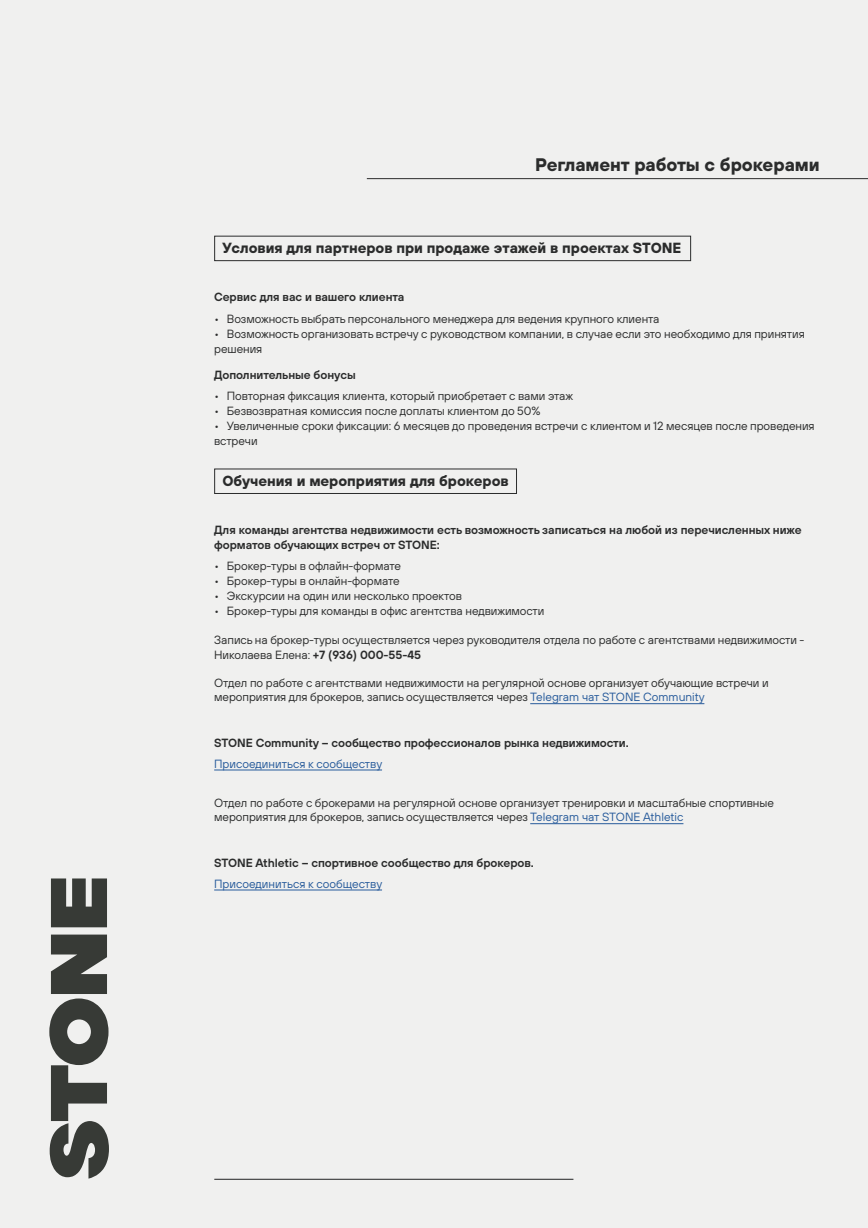
<style>
.page{position:relative;width:868px;height:1228px;background:#f0f0ef}
.page>*{position:absolute;margin:0;border:0;box-sizing:border-box;transform-origin:0 0}
.t1{font:700 18.2px "TT Hoves Pro";letter-spacing:-.005em;color:#2b2c2c}
.t2{font:700 14.7px "TT Hoves Pro";letter-spacing:-.005em;color:#2b2c2c}
.t3{font:11.9px/15px "TT Hoves Pro";letter-spacing:-.005em;color:#2b2c2c}
.t4{font:11.9px/14.7px "TT Hoves Pro Dm Bd";letter-spacing:-.005em;color:#2b2c2c}
.t5{font:11.9px "TT Hoves Pro";color:#275b9b}
.s1{font-family:"TT Hoves Pro"}
.s2{color:#275b9b}
</style>
<div class="page">
<svg style="left:51px;top:878px;width:56px;height:49px;background:#4f524e"></svg>
<svg style="left:49px;top:934px;width:60px;height:244px"></svg>
<hr style="left:367px;top:178px;width:501px;height:1px;background:#2b2c2c">
<hr style="left:214px;top:1179px;width:359px;height:1px;background:#2b2c2c">
<div style="left:214px;top:236px;width:477px;height:25px;border:1px solid #2b2c2c"></div>
<hr style="left:530px;top:703px;width:174px;height:1px;background:#275b9b">
<hr style="left:214px;top:769px;width:168px;height:1px;background:#275b9b">
<hr style="left:530px;top:823px;width:153px;height:1px;background:#275b9b">
<hr style="left:214px;top:889px;width:168px;height:1px;background:#275b9b">
<div style="left:214px;top:469px;width:303px;height:25px;border:1px solid #2b2c2c"></div>
<h1 class="t1" style="left:535px;top:152px;width:286px">Регламент работы с брокерами</h1>
<p class="t2" style="left:222px;top:238px;width:460px">Условия для партнеров при продаже этажей в проектах STONE</p>
<p class="t4" style="left:214px;top:290px;width:192px">Сервис для вас и вашего клиента</p>
<p class="t3" style="left:214px;top:311px;width:447px">• Возможность выбрать персонального менеджера для ведения крупного клиента</p>
<p class="t3" style="left:214px;top:326px;width:592px">• Возможность организовать встречу с руководством компании, в случае если это необходимо для принятия решения</p>
<p class="t4" style="left:214px;top:367px;width:143px">Дополнительные бонусы</p>
<p class="t3" style="left:214px;top:388px;width:360px">• Повторная фиксация клиента, который приобретает с вами этаж</p>
<p class="t3" style="left:214px;top:403px;width:328px">• Безвозвратная комиссия после доплаты клиентом до 50%</p>
<p class="t3" style="left:214px;top:418px;width:602px">• Увеличенные сроки фиксации: 6 месяцев до проведения встречи с клиентом и 12 месяцев после проведения встречи</p>
<p class="t2" style="left:222px;top:471px;width:288px">Обучения и мероприятия для брокеров</p>
<p class="t4" style="left:214px;top:522px;width:589px">Для команды агентства недвижимости есть возможность записаться на любой из перечисленных ниже форматов обучающих встреч от STONE:</p>
<p class="t3" style="left:214px;top:558px;width:188px">• Брокер-туры в офлайн-формате</p>
<p class="t3" style="left:214px;top:573px;width:187px">• Брокер-туры в онлайн-формате</p>
<p class="t3" style="left:214px;top:588px;width:249px">• Экскурсии на один или несколько проектов</p>
<p class="t3" style="left:214px;top:603px;width:332px">• Брокер-туры для команды в офис агентства недвижимости</p>
<p class="t3" style="left:214px;top:632px;width:592px">Запись на брокер-туры осуществляется через руководителя отдела по работе с агентствами недвижимости -</p>
<p class="t4" style="left:214px;top:647px;width:208px"><span class="s1">Николаева Елена:</span> +7 (936) 000-55-45</p>
<p class="t3" style="left:214px;top:675px;width:556px;line-height:14.7px">Отдел по работе с агентствами недвижимости на регулярной основе организует обучающие встречи и мероприятия для брокеров, запись осуществляется через <span class="s2">Telegram чат STONE Community</span></p>
<p class="t4" style="left:214px;top:735px;width:416px">STONE Community – сообщество профессионалов рынка недвижимости.</p>
<p class="t5" style="left:214px;top:756px;width:170px">Присоединиться к сообществу</p>
<p class="t3" style="left:214px;top:795px;width:561px;line-height:14.7px">Отдел по работе с брокерами на регулярной основе организует тренировки и масштабные спортивные мероприятия для брокеров, запись осуществляется через <span class="s2">Telegram чат STONE Athletic</span></p>
<p class="t4" style="left:214px;top:855px;width:321px">STONE Athletic – спортивное сообщество для брокеров.</p>
<p class="t5" style="left:214px;top:876px;width:170px">Присоединиться к сообществу</p>
</div>
